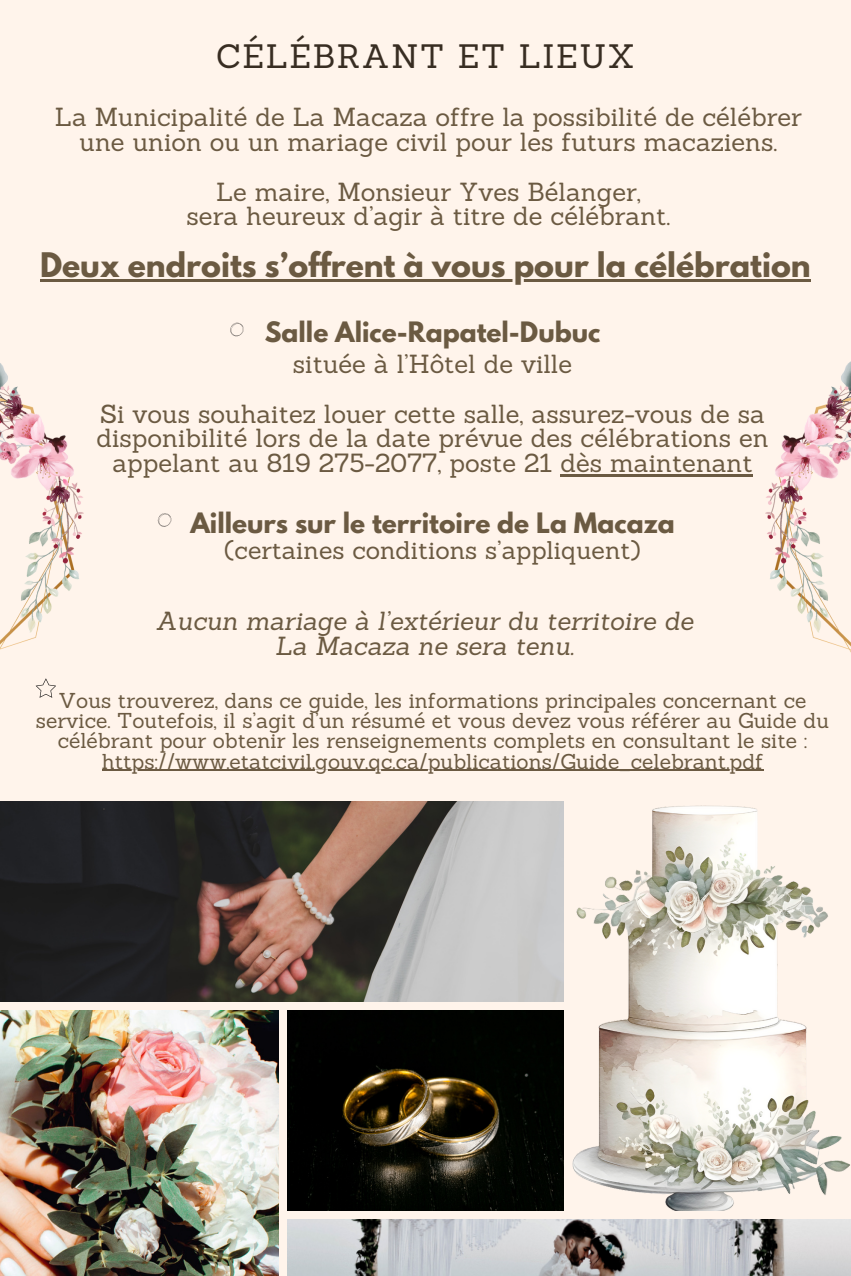
<style>
.page{position:relative;width:851px;height:1276px;background:#fff}
.page>*{position:absolute;margin:0;border:0;box-sizing:border-box;transform-origin:0 0}
.t1{font:33px "Sanchez";letter-spacing:.05em;color:#382d22}
.t2{font:700 30px "League Spartan";color:#6b5a42}
.t3{font:25.5px/24.8px "Sanchez";color:#6b5a42;text-align:center}
.t4{font:italic 25.5px/24.8px "Sanchez";color:#6b5a42;text-align:center}
.t5{font:700 24.9px/25.8px "League Spartan";color:#6b5a42;text-align:center}
.t6{font:21px/20.2px "Sanchez";color:#6b5a42;text-align:center}
.s1{font-family:"Sanchez";font-weight:400}
</style>
<div class="page">
<div style="left:0;top:0;width:850px;height:1276px;background:#fff4eb"></div>
<hr style="left:102px;top:770px;width:661px;height:1px;background:#6b5a42">
<img style="left:0;top:801px;width:564px;height:200px">
<img style="left:573px;top:805px;width:277px;height:405px">
<img style="left:287px;top:1010px;width:277px;height:200px">
<img style="left:0;top:1010px;width:278px;height:266px">
<img style="left:287px;top:1219px;width:563px;height:57px">
<img style="left:0;top:363px;width:83px;height:323px">
<img style="left:765px;top:362px;width:85px;height:289px">
<svg style="left:230px;top:323px;width:14px;height:13px"></svg>
<svg style="left:158px;top:513px;width:13px;height:14px"></svg>
<svg style="left:36px;top:678px;width:20px;height:19px"></svg>
<hr style="left:560px;top:474px;width:192px;height:2px;background:#6b5a42">
<hr style="left:40px;top:279px;width:770px;height:3px;background:#6b5a42">
<p class="t1" style="left:216px;top:34px;width:420px">CÉLÉBRANT ET LIEUX</p>
<h2 class="t3" style="left:55px;top:105px;width:748px">La Municipalité de La Macaza offre la possibilité de célébrer une union ou un mariage civil pour les futurs macaziens.</h2>
<h4 class="t3" style="left:186px;top:179px;width:485px">Le maire, Monsieur Yves Bélanger,<br>sera heureux d’agir à titre de célébrant.</h4>
<p class="t2" style="left:40px;top:250px;width:772px">Deux endroits s’offrent à vous pour la célébration</p>
<h4 class="t5" style="left:265px;top:322px;width:337px">Salle Alice-Rapatel-Dubuc</h4>
<h4 class="t3" style="left:293px;top:351px;width:281px">située à l’Hôtel de ville</h4>
<p class="t3" style="left:96px;top:401px;width:673px">Si vous souhaitez louer cette salle, assurez-vous de sa disponibilité lors de la date prévue des célébrations en appelant au 819 275-2077, poste 21 dès maintenant</p>
<p class="t5" style="left:190px;top:513px;width:486px">Ailleurs sur le territoire de La Macaza <span class="s1">(certaines conditions s’appliquent)</span></p>
<h3 class="t4" style="left:156px;top:608px;width:539px">Aucun mariage à l’extérieur du territoire de<br>La Macaza ne sera tenu.</h3>
<h1 class="t6" style="left:36px;top:690px;width:794px">Vous trouverez, dans ce guide, les informations principales concernant ce service. Toutefois, il s’agit d’un résumé et vous devez vous référer au Guide du célébrant pour obtenir les renseignements complets en consultant le site :</h1>
<h4 class="t6" style="left:102px;top:751px;width:663px">https://www.etatcivil.gouv.qc.ca/publications/Guide_celebrant.pdf</h4>
</div>
